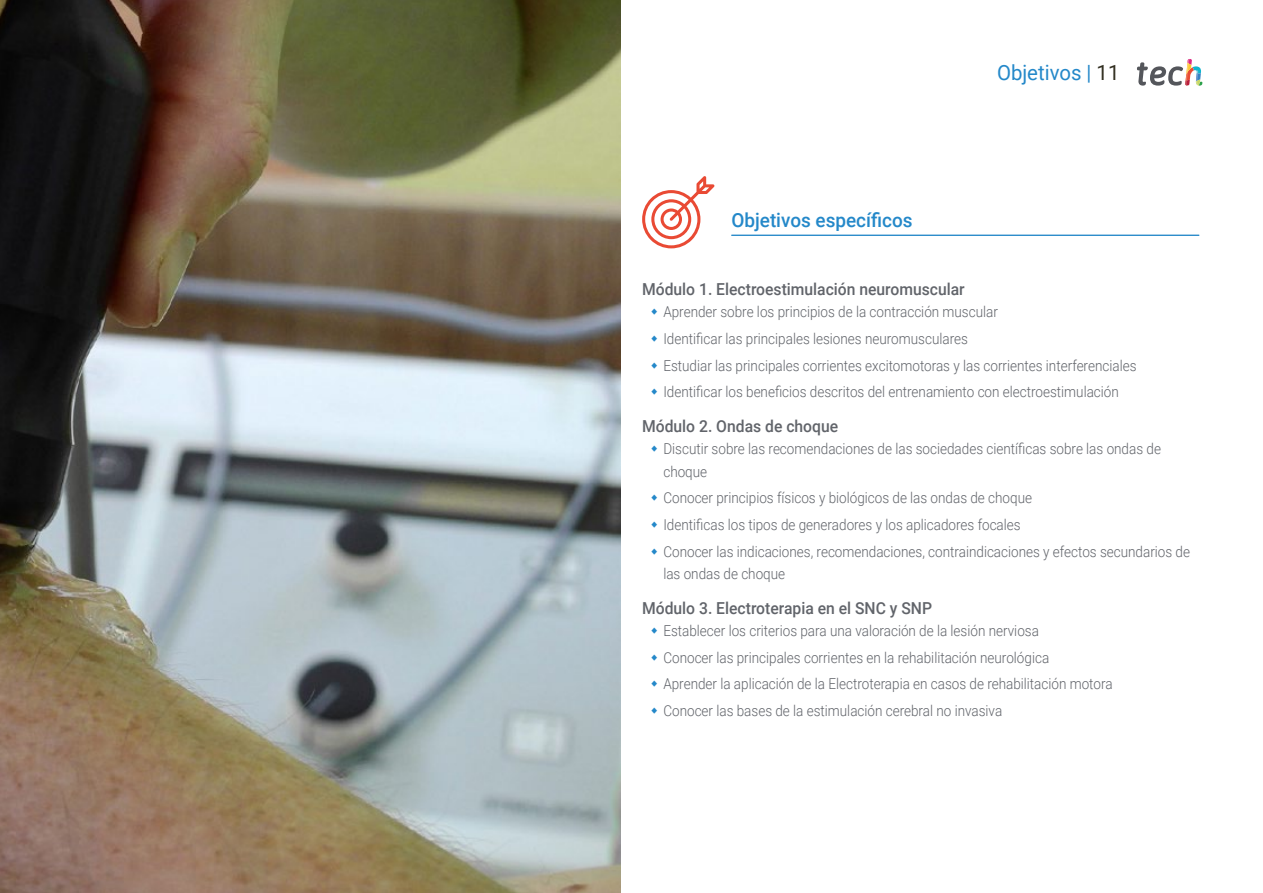
<style>
.page{position:relative;width:1263px;height:893px;background:#fff}
.page>*{position:absolute;margin:0;border:0;box-sizing:border-box;transform-origin:0 0}
.t1{font:21px "Roboto";color:#2488c9}
.t2{font:500 19.5px "Roboto";color:#2488c9}
.t3{font:500 16.5px "Roboto";color:#61646a;scale:.95 1}
.t4{font:300 15px/26.7px "Roboto";color:#61646a;scale:.9 1}
.s1{color:#312e20}
</style>
<div class="page">
<img style="left:0;top:0;width:621px;height:893px">
<svg style="left:1137px;top:59px;width:65px;height:27px"></svg>
<svg style="left:642px;top:176px;width:72px;height:72px"></svg>
<hr style="left:731px;top:235px;width:468px;height:1px;background:#2488c9">
<h2 class="t2" style="left:731px;top:206px;width:183px">Objetivos específicos</h2>
<h1 class="t1" style="left:997px;top:57px;width:124px">Objetivos | <span class="s1">11</span></h1>
<p class="t3" style="left:642px;top:277px;width:341px">Módulo 1. Electroestimulación neuromuscular</p>
<p class="t4" style="left:663px;top:298px;width:527px">Aprender sobre los principios de la contracción muscular<br>Identificar las principales lesiones neuromusculares<br>Estudiar las principales corrientes excitomotoras y las corrientes interferenciales Identificar los beneficios descritos del entrenamiento con electroestimulación</p>
<p class="t3" style="left:642px;top:414px;width:208px">Módulo 2. Ondas de choque</p>
<p class="t4" style="left:663px;top:437px;width:554px;line-height:22.5px">Discutir sobre las recomendaciones de las sociedades científicas sobre las ondas de choque</p>
<p class="t4" style="left:663px;top:484px;width:587px">Conocer principios físicos y biológicos de las ondas de choque<br>Identificas los tipos de generadores y los aplicadores focales<br>Conocer las indicaciones, recomendaciones, contraindicaciones y efectos secundarios de</p>
<p class="t4" style="left:663px;top:560px;width:137px">las ondas de choque</p>
<p class="t3" style="left:642px;top:596px;width:307px">Módulo 3. Electroterapia en el SNC y SNP</p>
<p class="t4" style="left:663px;top:617px;width:501px">Establecer los criterios para una valoración de la lesión nerviosa<br>Conocer las principales corrientes en la rehabilitación neurológica<br>Aprender la aplicación de la Electroterapia en casos de rehabilitación motora Conocer las bases de la estimulación cerebral no invasiva</p>
</div>
